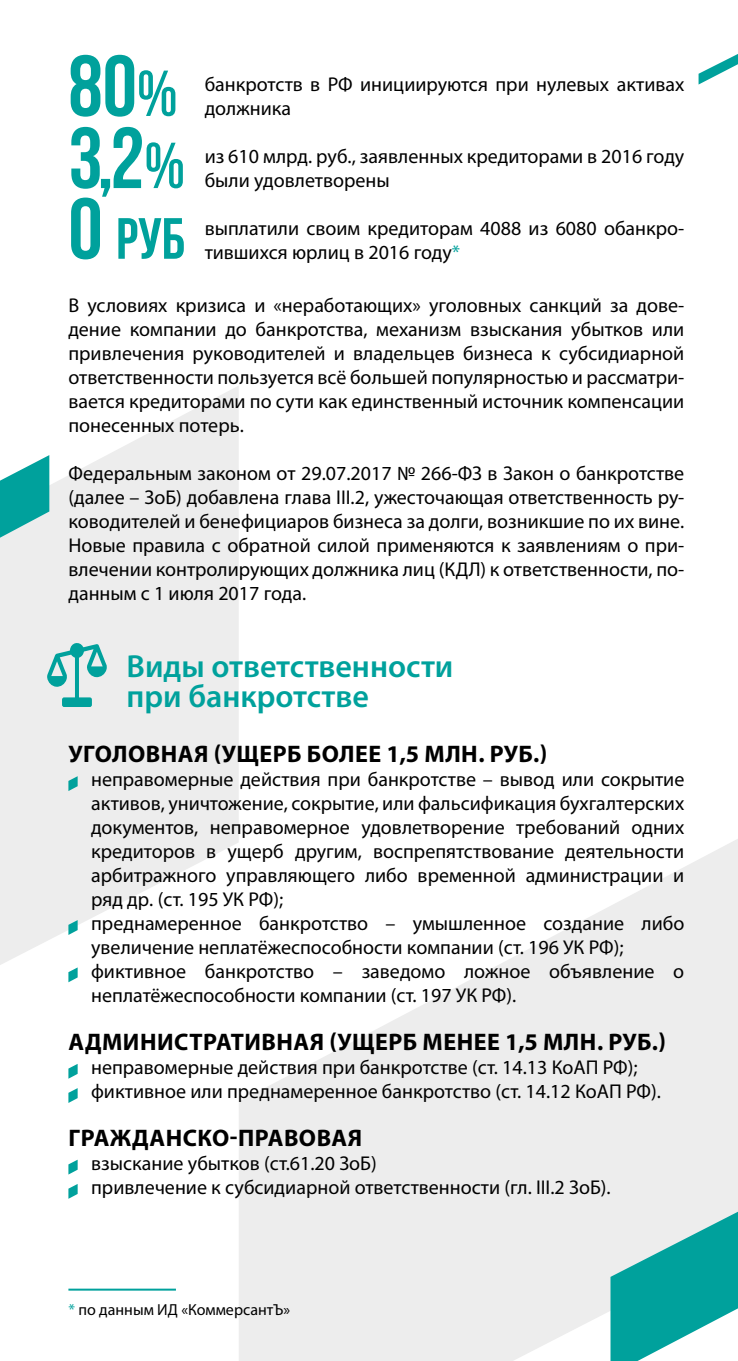
<style>
.page{position:relative;width:738px;height:1361px;background:#fff}
.page>*{position:absolute;margin:0;border:0;box-sizing:border-box;transform-origin:0 0}
.t1{font:700 86.4px/72px "Bebas Neue";color:#00a19c}
.t2{font:700 58px "Bebas Neue";color:#00a19c}
.t3{font:600 32px/30px "Myriad Pro";color:#00a19c}
.t4{font:700 24px "Myriad Pro";letter-spacing:.02em;color:#000}
.t5{font:20px/24px "Myriad Pro";color:#000}
.t6{font:16px "Myriad Pro";color:#000}
.s1{font-size:64.8px}
.s2{font-size:86.4px}
.s3{color:#00a19c}
</style>
<div class="page">
<svg style="left:0;top:386px;width:238px;height:579px;fill:#ededed"></svg>
<svg style="left:238px;top:838px;width:499px;height:523px;fill:#ededed"></svg>
<svg style="left:610px;top:1211px;width:127px;height:150px;background:#58bfbb"></svg>
<hr style="left:68px;top:1288px;width:108px;height:2px;background:#00a19c">
<svg style="left:0;top:455px;width:49px;height:83px"></svg>
<svg style="left:698px;top:54px;width:39px;height:31px"></svg>
<svg style="left:68px;top:776px;width:10px;height:15px"></svg>
<svg style="left:68px;top:1064px;width:10px;height:14px"></svg>
<svg style="left:68px;top:1159px;width:10px;height:15px"></svg>
<svg style="left:68px;top:1088px;width:10px;height:15px"></svg>
<svg style="left:68px;top:1184px;width:10px;height:14px"></svg>
<svg style="left:68px;top:967px;width:10px;height:15px"></svg>
<svg style="left:68px;top:920px;width:10px;height:15px"></svg>
<svg style="left:47px;top:642px;width:60px;height:65px;background:#99d2d0"></svg>
<h1 class="t1" style="left:68px;top:49px;width:118px">80<span class="s1">%<br></span>3,2<span class="s1">%</span></h1>
<h2 class="t2" style="left:68px;top:207px;width:119px"><span class="s2">0</span> руб</h2>
<p class="t5" style="left:204px;top:72px;width:481px">банкротств в РФ инициируются при нулевых активах должника</p>
<p class="t5" style="left:204px;top:144px;width:481px">из 610 млрд. руб., заявленных кредиторами в 2016 году были удовлетворены</p>
<p class="t5" style="left:204px;top:216px;width:481px">выплатили своим кредиторам 4088 из 6080 обанкро&shy;тившихся юрлиц в 2016 году<span class="s3">*</span></p>
<p class="t5" style="left:68px;top:293px;width:617px;text-align:justify">В условиях кризиса и «неработающих» уголовных санкций за дове&shy;дение компании до банкротства, механизм взыскания убытков или привлечения руководителей и владельцев бизнеса к субсидиарной ответственности пользуется всё большей популярностью и рассматри&shy;вается кредиторами по сути как единственный источник компенсации понесенных потерь.</p>
<p class="t5" style="left:68px;top:461px;width:617px;text-align:justify">Федеральным законом от 29.07.2017 № 266-ФЗ в Закон о банкротстве (далее – ЗоБ) добавлена глава III.2, ужесточающая ответственность ру&shy;ководителей и бенефициаров бизнеса за долги, возникшие по их вине.<br>Новые правила с обратной силой применяются к заявлениям о при&shy;влечении контролирующих должника лиц (КДЛ) к ответственности, по&shy;данным с 1 июля 2017 года.</p>
<h3 class="t3" style="left:126px;top:650px;width:328px">Виды ответственности при банкротстве</h3>
<p class="t4" style="left:69px;top:738px;width:480px">УГОЛОВНАЯ (УЩЕРБ БОЛЕЕ 1,5 МЛН. РУБ.)</p>
<p class="t5" style="left:91px;top:767px;width:594px">неправомерные действия при банкротстве – вывод или сокрытие активов, уничтожение, сокрытие, или фальсификация бухгалтерских документов, неправомерное удовлетворение требований одних кредиторов в ущерб другим, воспрепятствование деятельности арбитражного управляющего либо временной администрации и ряд др. (ст. 195 УК РФ);<br>преднамеренное банкротство – умышленное создание либо увеличение неплатёжеспособности компании (ст. 196 УК РФ); фиктивное банкротство – заведомо ложное объявление о неплатёжеспособности компании (ст. 197 УК РФ).</p>
<p class="t4" style="left:69px;top:1026px;width:598px">АДМИНИСТРАТИВНАЯ (УЩЕРБ МЕНЕЕ 1,5 МЛН. РУБ.)</p>
<p class="t5" style="left:91px;top:1055px;width:570px">неправомерные действия при банкротстве (ст. 14.13 КоАП РФ); фиктивное или преднамеренное банкротство (ст. 14.12 КоАП РФ).</p>
<p class="t4" style="left:69px;top:1122px;width:295px">ГРАЖДАНСКО-ПРАВОВАЯ</p>
<p class="t5" style="left:91px;top:1151px;width:520px">взыскание убытков (ст.61.20 ЗоБ)<br>привлечение к субсидиарной ответственности (гл. III.2 ЗоБ).</p>
<p class="t6" style="left:68px;top:1299px;width:223px"><span class="s3">*</span> по данным ИД «КоммерсантЪ»</p>
</div>
